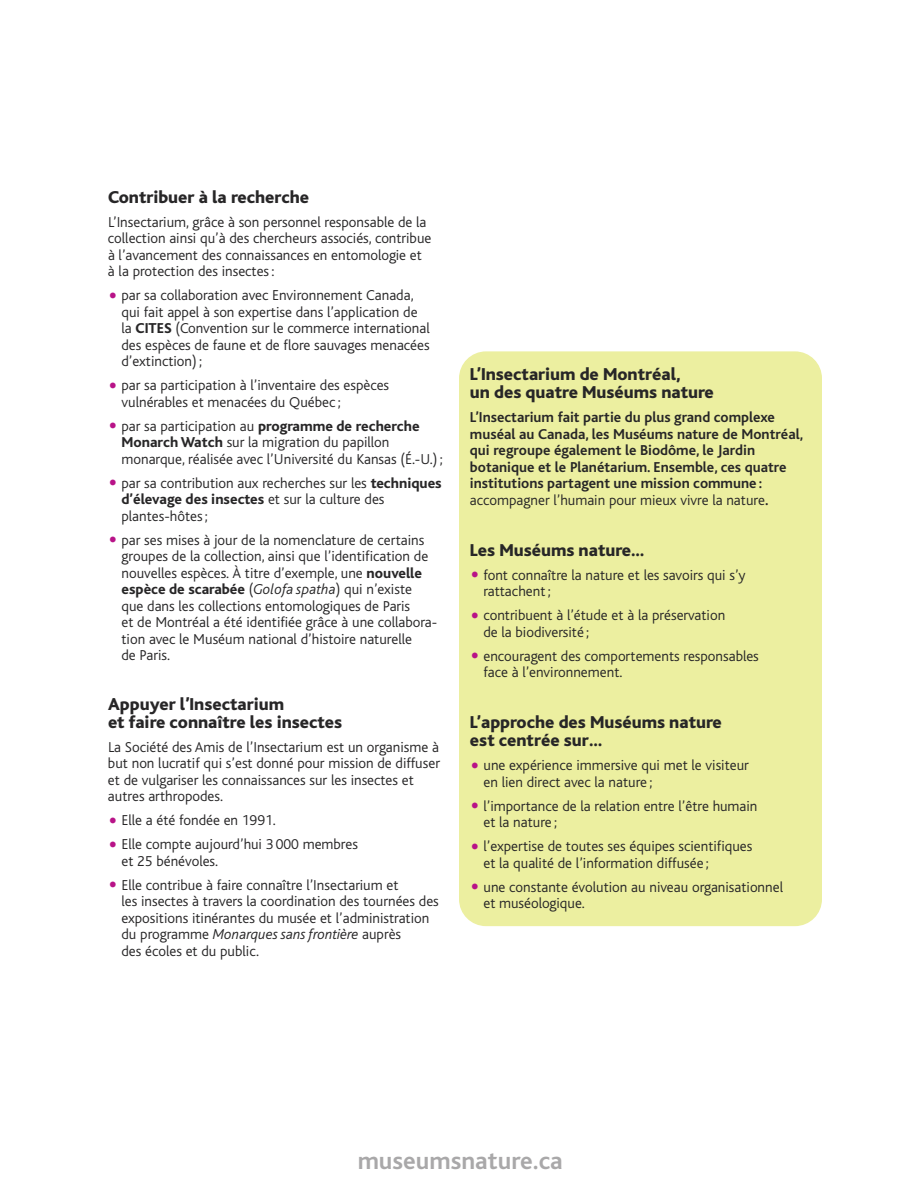
<style>
.page{position:relative;width:918px;height:1188px;background:#fff}
.page>*{position:absolute;margin:0;border:0;box-sizing:border-box;transform-origin:0 0}
.t1{font:700 25.5px "Bliss";color:#a9a8a9}
.t2{font:800 18px/18px "Bliss";color:#272627}
.t3{font:300 15px/16.5px "Bliss";color:#272627}
.t4{font:700 15px/16.5px "Bliss";color:#272627}
.s1{font-size:30px;color:#b81388}
.s2{font-weight:800}
.s3{font-style:italic}
.s4{font-weight:300}
</style>
<div class="page">
<div style="left:459px;top:351px;width:363px;height:575px;background:#ecefa0;border-radius:27px"></div>
<p class="t2" style="left:108px;top:190px;width:203px">Contribuer à la recherche</p>
<p class="t3" style="left:108px;top:215px;width:325px">L’Insectarium, grâce à son personnel responsable de la collection ainsi qu’à des chercheurs associés, contribue à l’avancement des connaissances en entomologie et à la protection des insectes:</p>
<p class="t3" style="left:121px;top:289px;width:310px;text-indent:-13px"><span class="s1">•</span> par sa collaboration avec Environnement Canada, qui fait appel à son expertise dans l’application de la <span class="s2">CITES</span> (Convention sur le commerce international des espèces de faune et de flore sauvages menacées d’extinction);</p>
<p class="t3" style="left:121px;top:379px;width:269px;text-indent:-13px"><span class="s1">•</span> par sa participation à l’inventaire des espèces vulnérables et menacées du Québec ;</p>
<p class="t3" style="left:122px;top:419px;width:323px;text-indent:-13px"><span class="s1">•</span> par sa participation au <span class="s2">programme de recherche<br>Monarch Watch</span> sur la migration du papillon monarque, réalisée avec l’Université du Kansas (É.-U.);</p>
<p class="t3" style="left:121px;top:476px;width:322px;text-indent:-13px"><span class="s1">•</span> par sa contribution aux recherches sur les <span class="s2">techniques d’élevage des insectes</span> et sur la culture des plantes-hôtes;</p>
<p class="t3" style="left:121px;top:533px;width:317px;text-indent:-13px"><span class="s1">•</span> par ses mises à jour de la nomenclature de certains groupes de la collection, ainsi que l’identification de nouvelles espèces. À titre d’exemple, une <span class="s2">nouvelle espèce de scarabée</span> (<span class="s3">Golofa spatha</span>) qui n’existe que dans les collections entomologiques de Paris<br>et de Montréal a été identifiée grâce à une collabora&shy;tion avec le Muséum national d’histoire naturelle<br>de Paris.</p>
<p class="t2" style="left:108px;top:697px;width:236px">Appuyer l’Insectarium<br>et faire connaître les insectes</p>
<p class="t3" style="left:108px;top:740px;width:334px">La Société des Amis de l’Insectarium est un organisme à but non lucratif qui s’est donné pour mission de diffuser et de vulgariser les connaissances sur les insectes et autres arthropodes.</p>
<p class="t3" style="left:108px;top:814px;width:169px"><span class="s1">•</span> Elle a été fondée en 1991.</p>
<p class="t3" style="left:122px;top:838px;width:238px;text-indent:-13px"><span class="s1">•</span> Elle compte aujourd’hui 3 000 membres et 25 bénévoles.</p>
<p class="t3" style="left:122px;top:878px;width:319px;text-indent:-13px"><span class="s1">•</span> Elle contribue à faire connaître l’Insectarium et<br>les insectes à travers la coordination des tournées des expositions itinérantes du musée et l’administration du programme <span class="s3">Monarques sans frontière</span> auprès<br>des écoles et du public.</p>
<p class="t2" style="left:470px;top:367px;width:246px">L’Insectarium de Montréal,<br>un des quatre Muséums nature</p>
<p class="t4" style="left:470px;top:411px;width:335px">L’Insectarium fait partie du plus grand complexe muséal au Canada, les Muséums nature de Montréal, qui regroupe également le Biodôme, le Jardin botanique et le Planétarium. Ensemble, ces quatre institutions partagent une mission commune : <span class="s4">accompagner l’humain pour mieux vivre la nature</span>.</p>
<p class="t2" style="left:470px;top:543px;width:176px">Les Muséums nature…</p>
<p class="t3" style="left:483px;top:568px;width:264px;text-indent:-13px"><span class="s1">•</span> font connaître la nature et les savoirs qui s’y rattachent;</p>
<p class="t3" style="left:483px;top:609px;width:243px;text-indent:-13px"><span class="s1">•</span> contribuent à l’étude et à la préservation de la biodiversité ;</p>
<p class="t3" style="left:483px;top:649px;width:277px;text-indent:-13px"><span class="s1">•</span> encouragent des comportements responsables face à l’environnement.</p>
<p class="t2" style="left:470px;top:715px;width:253px">L’approche des Muséums nature est centrée sur…</p>
<p class="t3" style="left:483px;top:759px;width:267px;text-indent:-13px"><span class="s1">•</span> une expérience immersive qui met le visiteur en lien direct avec la nature ;</p>
<p class="t3" style="left:483px;top:799px;width:276px;text-indent:-13px"><span class="s1">•</span> l’importance de la relation entre l’être humain et la nature ;</p>
<p class="t3" style="left:483px;top:840px;width:270px;text-indent:-13px"><span class="s1">•</span> l’expertise de toutes ses équipes scientifiques et la qualité de l’information diffusée ;</p>
<p class="t3" style="left:483px;top:880px;width:301px;text-indent:-13px"><span class="s1">•</span> une constante évolution au niveau organisationnel et muséologique.</p>
<h1 class="t1" style="left:358px;top:1152px;width:207px">museumsnature.ca</h1>
</div>
